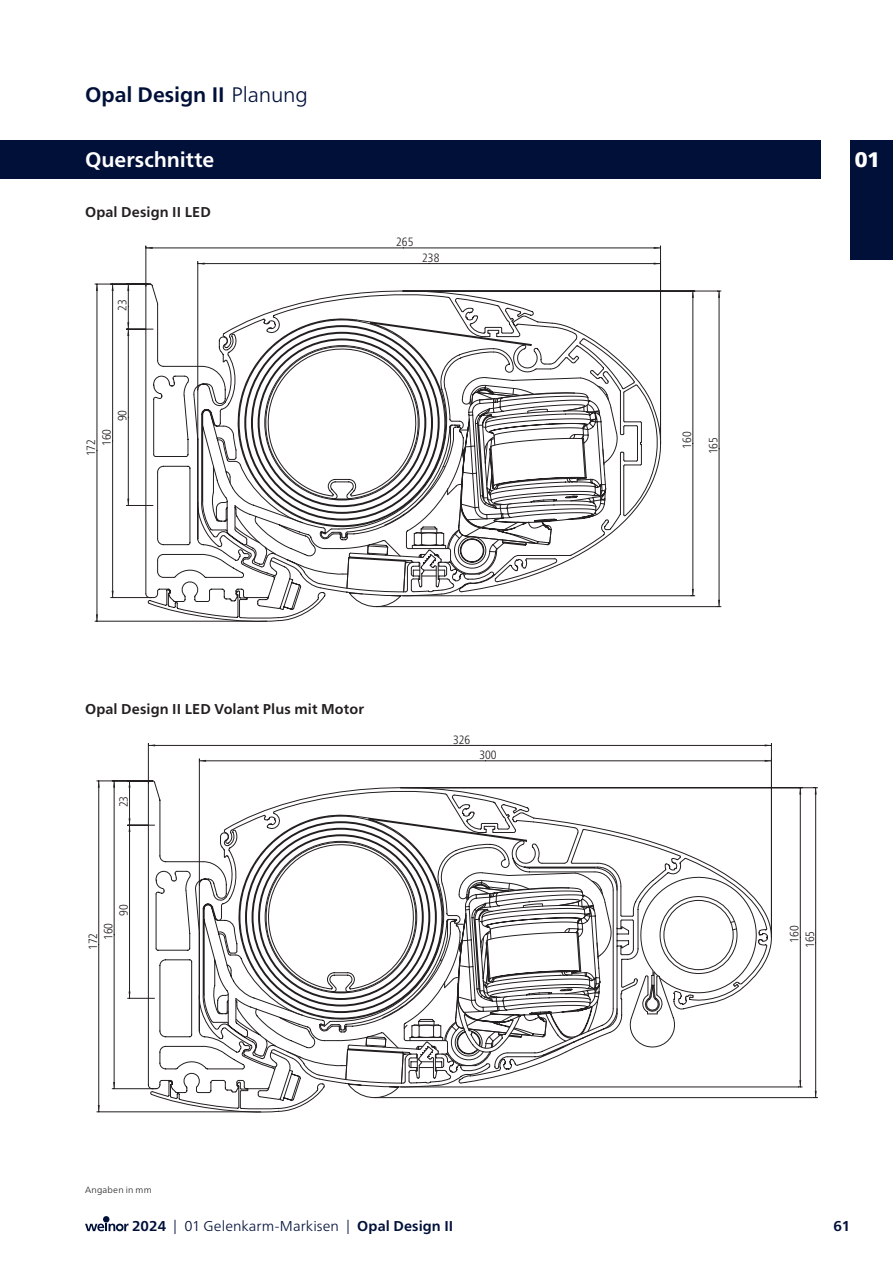
<style>
.page{position:relative;width:893px;height:1263px;background:#fff}
.page>*{position:absolute;margin:0;border:0;box-sizing:border-box;transform-origin:0 0}
.t1{font:700 21px "Frutiger Neue LTW1 G";color:#001039}
.t2{font:700 21px "Frutiger Neue LTW1 G";letter-spacing:-.005em;color:#fff}
.t3{font:900 21px "Frutiger Neue LTW1 G";color:#fff}
.t4{font:700 14.25px "Frutiger Neue LTW1 G";letter-spacing:.01em;color:#231f20}
.t5{font:300 14.25px "Frutiger Neue LTW1 G";letter-spacing:.005em;color:#001039}
.t6{font:700 14.25px "Frutiger Neue LTW1 G";color:#001039}
.t7{font:300 condensed 12px "Frutiger Neue LTW1 G";color:#231f20}
.t8{font:300 9px "Frutiger Neue LTW1 G";letter-spacing:.02em;color:#231f20}
.s1{font-weight:300}
.s2{font-weight:700}
</style>
<div class="page">
<svg style="left:85px;top:1216px;width:44px;height:15px"></svg>
<div style="left:850px;top:140px;width:43px;height:119px;background:#001039"></div>
<svg style="left:148px;top:774px;width:615px;height:315px"></svg>
<svg style="left:262px;top:820px;width:506px;height:282px"></svg>
<svg style="left:155px;top:844px;width:612px;height:257px"></svg>
<hr style="left:148px;top:744px;width:1px;height:39px;background:#231f20">
<hr style="left:771px;top:744px;width:1px;height:193px;background:#231f20">
<hr style="left:148px;top:745px;width:312px;height:1px;background:#231f20">
<hr style="left:460px;top:745px;width:311px;height:1px;background:#231f20">
<hr style="left:199px;top:759px;width:1px;height:126px;background:#231f20">
<hr style="left:199px;top:760px;width:286px;height:1px;background:#231f20">
<hr style="left:485px;top:760px;width:286px;height:1px;background:#231f20">
<hr style="left:401px;top:1087px;width:398px;height:1px;background:#231f20">
<hr style="left:800px;top:788px;width:1px;height:149px;background:#231f20">
<hr style="left:800px;top:937px;width:1px;height:150px;background:#231f20">
<hr style="left:375px;top:1097px;width:439px;height:1px;background:#231f20">
<hr style="left:401px;top:787px;width:413px;height:1px;background:#231f20">
<hr style="left:815px;top:943px;width:1px;height:154px;background:#231f20">
<hr style="left:815px;top:788px;width:1px;height:155px;background:#231f20">
<hr style="left:97px;top:781px;width:53px;height:1px;background:#231f20">
<hr style="left:97px;top:1111px;width:164px;height:1px;background:#231f20">
<hr style="left:98px;top:781px;width:1px;height:163px;background:#231f20">
<hr style="left:98px;top:944px;width:1px;height:168px;background:#231f20">
<hr style="left:112px;top:1088px;width:42px;height:1px;background:#231f20">
<hr style="left:114px;top:935px;width:1px;height:154px;background:#231f20">
<hr style="left:114px;top:781px;width:1px;height:154px;background:#231f20">
<hr style="left:129px;top:825px;width:1px;height:87px;background:#231f20">
<hr style="left:129px;top:912px;width:1px;height:86px;background:#231f20">
<svg style="left:799px;top:1080px;width:3px;height:8px"></svg>
<svg style="left:814px;top:1091px;width:4px;height:7px"></svg>
<svg style="left:814px;top:787px;width:4px;height:7px"></svg>
<svg style="left:128px;top:781px;width:27px;height:51px"></svg>
<svg style="left:128px;top:991px;width:27px;height:8px"></svg>
<svg style="left:145px;top:283px;width:496px;height:314px"></svg>
<svg style="left:147px;top:338px;width:521px;height:284px"></svg>
<svg style="left:153px;top:306px;width:456px;height:304px"></svg>
<hr style="left:198px;top:262px;width:1px;height:128px;background:#231f20">
<hr style="left:198px;top:263px;width:231px;height:1px;background:#231f20">
<hr style="left:429px;top:263px;width:231px;height:1px;background:#231f20">
<hr style="left:146px;top:246px;width:1px;height:40px;background:#231f20">
<hr style="left:660px;top:246px;width:1px;height:197px;background:#231f20">
<hr style="left:146px;top:248px;width:257px;height:1px;background:#231f20">
<hr style="left:403px;top:248px;width:257px;height:1px;background:#231f20">
<hr style="left:403px;top:595px;width:288px;height:1px;background:#231f20">
<hr style="left:693px;top:291px;width:1px;height:152px;background:#231f20">
<hr style="left:693px;top:443px;width:1px;height:153px;background:#231f20">
<hr style="left:376px;top:606px;width:341px;height:1px;background:#231f20">
<hr style="left:403px;top:291px;width:314px;height:1px;background:#231f20">
<hr style="left:719px;top:449px;width:1px;height:158px;background:#231f20">
<hr style="left:719px;top:291px;width:1px;height:158px;background:#231f20">
<hr style="left:95px;top:284px;width:53px;height:1px;background:#231f20">
<hr style="left:95px;top:621px;width:172px;height:1px;background:#231f20">
<hr style="left:97px;top:284px;width:1px;height:167px;background:#231f20">
<hr style="left:97px;top:451px;width:1px;height:170px;background:#231f20">
<hr style="left:111px;top:597px;width:41px;height:1px;background:#231f20">
<hr style="left:112px;top:441px;width:1px;height:156px;background:#231f20">
<hr style="left:112px;top:284px;width:1px;height:157px;background:#231f20">
<hr style="left:128px;top:329px;width:1px;height:88px;background:#231f20">
<hr style="left:128px;top:417px;width:1px;height:88px;background:#231f20">
<svg style="left:466px;top:392px;width:140px;height:138px"></svg>
<svg style="left:146px;top:246px;width:7px;height:3px"></svg>
<svg style="left:654px;top:247px;width:6px;height:2px"></svg>
<svg style="left:691px;top:292px;width:3px;height:6px"></svg>
<svg style="left:691px;top:589px;width:4px;height:7px"></svg>
<svg style="left:717px;top:600px;width:4px;height:7px"></svg>
<svg style="left:717px;top:291px;width:4px;height:7px"></svg>
<svg style="left:96px;top:285px;width:2px;height:6px"></svg>
<svg style="left:96px;top:614px;width:2px;height:7px"></svg>
<svg style="left:126px;top:284px;width:27px;height:52px"></svg>
<svg style="left:126px;top:499px;width:27px;height:7px"></svg>
<div style="left:0;top:140px;width:821px;height:39px;background:#001039"></div>
<h1 class="t1" style="left:85px;top:82px;width:225px">Opal Design II <span class="s1">Planung</span></h1>
<h1 class="t2" style="left:85px;top:147px;width:131px">Querschnitte</h1>
<p class="t4" style="left:85px;top:203px;width:127px">Opal Design II LED</p>
<p class="t7" style="left:115px;top:311px;width:13px;rotate:-90deg">23</p>
<p class="t7" style="left:115px;top:421px;width:13px;rotate:-90deg">90</p>
<p class="t7" style="left:396px;top:235px;width:19px">265</p>
<p class="t7" style="left:422px;top:251px;width:19px">238</p>
<p class="t7" style="left:100px;top:446px;width:19px;rotate:-90deg">160</p>
<p class="t7" style="left:680px;top:449px;width:19px;rotate:-90deg">160</p>
<p class="t7" style="left:84px;top:456px;width:19px;rotate:-90deg">172</p>
<p class="t7" style="left:706px;top:454px;width:19px;rotate:-90deg">165</p>
<h1 class="t3" style="left:855px;top:144px;width:27px">01</h1>
<p class="t4" style="left:85px;top:701px;width:280px">Opal Design II LED Volant Plus mit Motor</p>
<p class="t7" style="left:117px;top:807px;width:13px;rotate:-90deg">23</p>
<p class="t7" style="left:117px;top:916px;width:13px;rotate:-90deg">90</p>
<p class="t7" style="left:453px;top:732px;width:19px">326</p>
<p class="t7" style="left:479px;top:747px;width:19px">300</p>
<p class="t7" style="left:101px;top:940px;width:19px;rotate:-90deg">160</p>
<p class="t7" style="left:787px;top:942px;width:19px;rotate:-90deg">160</p>
<p class="t7" style="left:86px;top:950px;width:19px;rotate:-90deg">172</p>
<p class="t7" style="left:803px;top:948px;width:19px;rotate:-90deg">165</p>
<p class="t8" style="left:85px;top:1184px;width:68px">Angaben in mm</p>
<p class="t5" style="left:132px;top:1217px;width:323px"><span class="s2">2024</span> | 01 Gelenkarm-Markisen | <span class="s2">Opal Design II</span></p>
<p class="t6" style="left:833px;top:1218px;width:18px">61</p>
</div>
